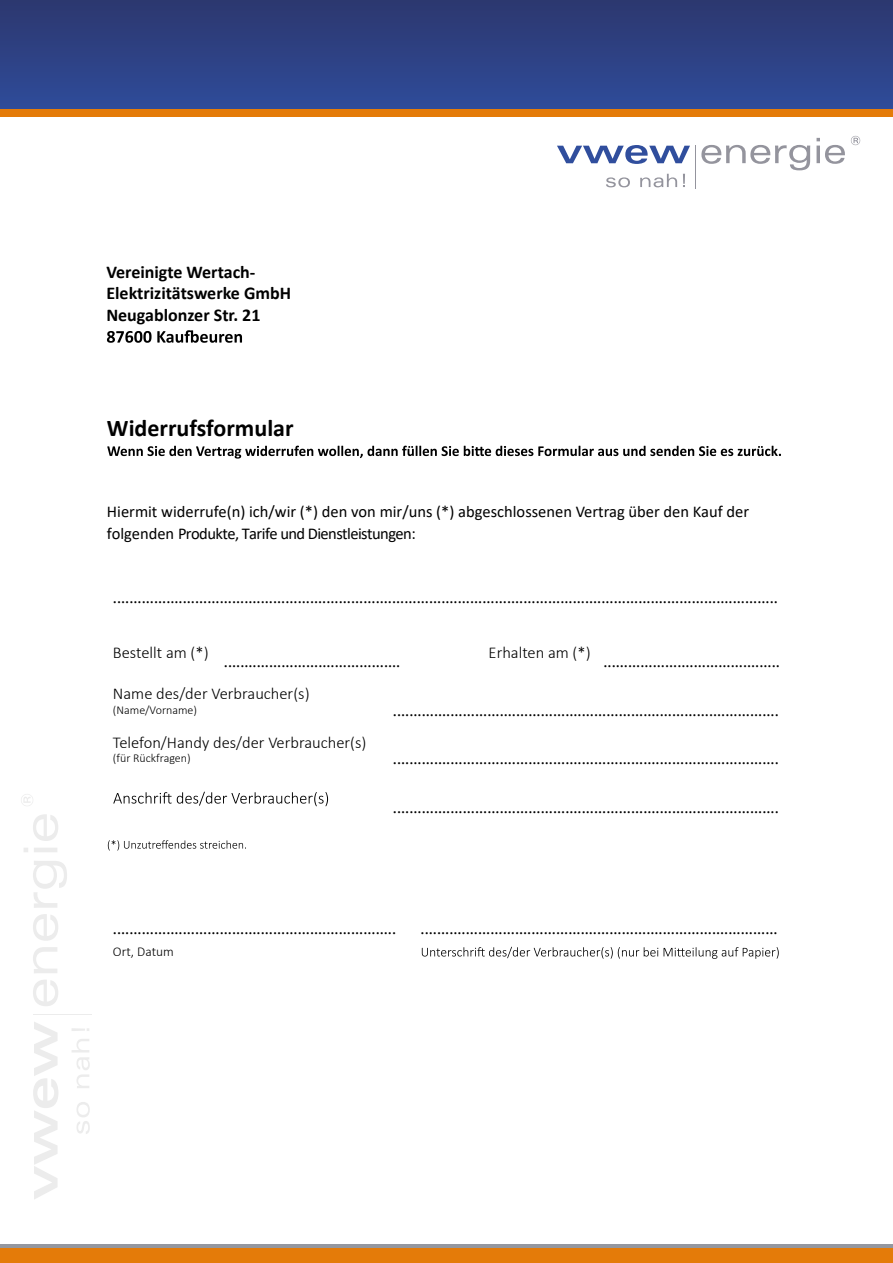
<style>
.page{position:relative;width:893px;height:1263px;background:#fff}
.page>*{position:absolute;margin:0;border:0;box-sizing:border-box;transform-origin:0 0}
.t1{font:700 24px "Calibri";color:#000}
.t2{font:18px "Minion Pro";color:#000}
.t3{font:700 18px/21.6px "Calibri";color:#000}
.t4{font:16.5px/21.6px "Calibri";color:#000}
.t5{font:300 16.5px "Calibri";color:#000}
.t6{font:300 13.5px "Calibri";color:#000}
.t7{font:300 12px "Calibri";color:#000}
</style>
<div class="page">
<svg style="left:0;top:1244px;width:893px;height:5px;fill:#94979f"></svg>
<div style="left:0;top:1249px;width:893px;height:14px;background:#e47b09"></div>
<svg style="left:33px;top:1022px;width:25px;height:177px"></svg>
<svg style="left:24px;top:814px;width:43px;height:192px"></svg>
<svg style="left:72px;top:1028px;width:18px;height:106px"></svg>
<svg style="left:21px;top:794px;width:12px;height:12px"></svg>
<hr style="left:33px;top:1014px;width:59px;height:1px;background:#ececec">
<div style="left:0;top:109px;width:893px;height:7px;background:#e47b09"></div>
<div style="left:0;top:0;width:893px;height:109px;background:linear-gradient(to bottom,#2d376f,#2e4b99)"></div>
<svg style="left:557px;top:145px;width:133px;height:19px"></svg>
<svg style="left:701px;top:138px;width:144px;height:32px"></svg>
<svg style="left:606px;top:174px;width:79px;height:13px"></svg>
<svg style="left:851px;top:136px;width:9px;height:9px"></svg>
<hr style="left:695px;top:145px;width:1px;height:44px;background:#94949d">
<svg style="left:107px;top:330px;width:135px;height:13px"></svg>
<svg style="left:107px;top:446px;width:674px;height:13px"></svg>
<svg style="left:113px;top:792px;width:215px;height:14px"></svg>
<svg style="left:108px;top:840px;width:138px;height:10px"></svg>
<svg style="left:422px;top:947px;width:357px;height:12px"></svg>
<p class="t3" style="left:106px;top:261px;width:186px">Vereinigte Wertach-<br>Elektrizitätswerke GmbH<br>Neugablonzer Str. 21</p>
<h1 class="t1" style="left:107px;top:411px;width:188px">Widerrufsformular</h1>
<p class="t4" style="left:107px;top:500px;width:644px">Hiermit widerrufe(n) ich/wir (*) den von mir/uns (*) abgeschlossenen Vertrag über den Kauf der folgenden Produkte, Tarife und Dienstleistungen:</p>
<p class="t2" style="left:113px;top:585px;width:666px">..................................................................................................................................................................</p>
<p class="t5" style="left:113px;top:642px;width:97px">Bestellt am (*)</p>
<p class="t2" style="left:224px;top:649px;width:178px">...........................................</p>
<p class="t5" style="left:489px;top:642px;width:104px">Erhalten am (*)</p>
<p class="t2" style="left:603px;top:649px;width:178px">...........................................</p>
<p class="t5" style="left:113px;top:683px;width:198px">Name des/der Verbraucher(s)</p>
<p class="t7" style="left:113px;top:702px;width:86px">(Name/Vorname)</p>
<p class="t2" style="left:393px;top:698px;width:387px">..............................................................................................</p>
<p class="t5" style="left:113px;top:732px;width:255px">Telefon/Handy des/der Verbraucher(s)</p>
<p class="t7" style="left:113px;top:751px;width:79px">(für Rückfragen)</p>
<p class="t2" style="left:393px;top:746px;width:387px">..............................................................................................</p>
<p class="t2" style="left:393px;top:795px;width:387px">..............................................................................................</p>
<p class="t2" style="left:113px;top:916px;width:285px">.....................................................................</p>
<p class="t2" style="left:421px;top:916px;width:359px">.......................................................................................</p>
<p class="t6" style="left:113px;top:943px;width:62px">Ort, Datum</p>
</div>
